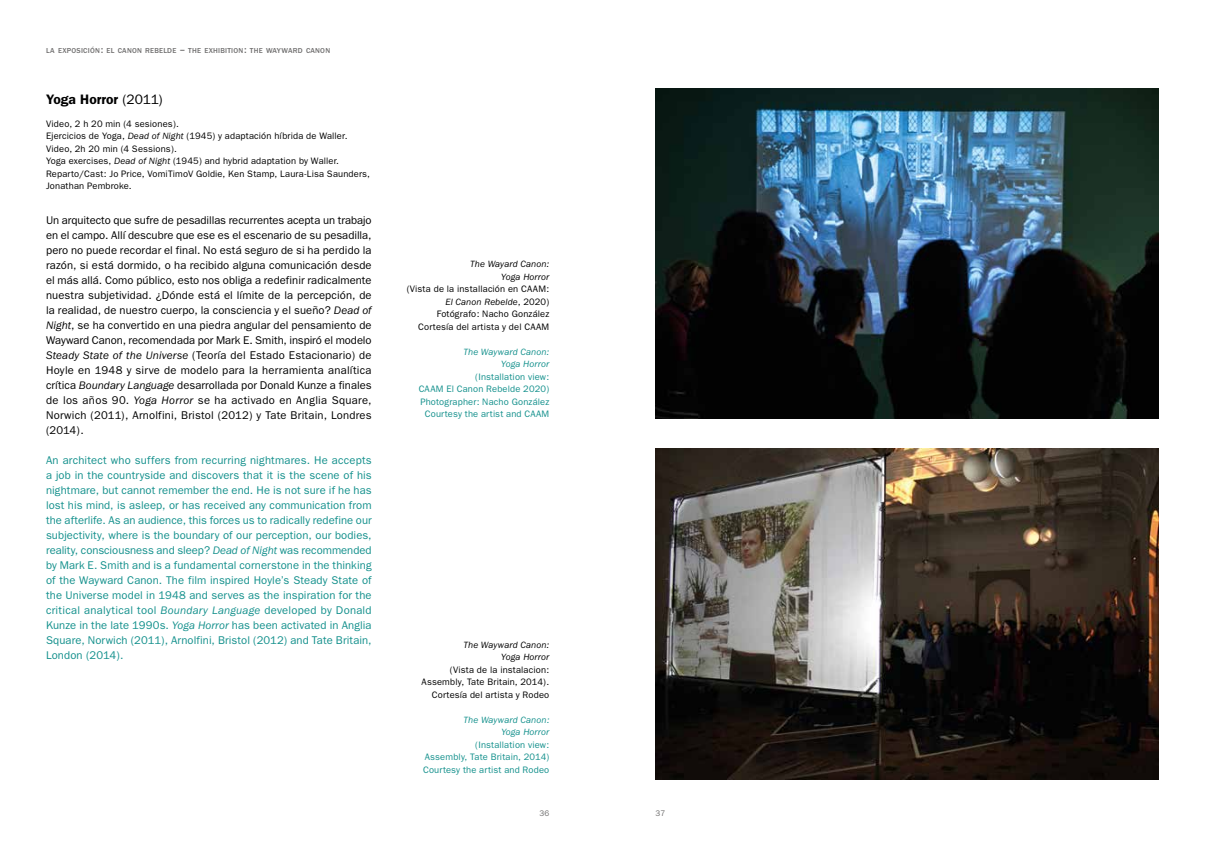
<style>
.page{position:relative;width:1205px;height:851px;background:#fff}
.page>*{position:absolute;margin:0;border:0;box-sizing:border-box;transform-origin:0 0}
.t1{font:600 13.75px "Franklin Gothic";color:#000}
.t2{font:11.25px/15px "Franklin Gothic";letter-spacing:.015em;color:#000;text-align:justify}
.t3{font:11.25px/15px "Franklin Gothic";letter-spacing:.01em;color:#13908c;text-align:justify}
.t4{font:9.38px/12.5px "Franklin Gothic";letter-spacing:.015em;color:#000;text-align:right}
.t5{font:9.38px/12.5px "Franklin Gothic";letter-spacing:.015em;color:#13908c;text-align:right}
.t6{font:italic 9.38px/12.5px "Franklin Gothic";letter-spacing:.01em;color:#13908c;text-align:right}
.t7{font:italic 9.38px/12.5px "Franklin Gothic";letter-spacing:.01em;color:#000;text-align:right}
.t8{font:8.12px "Franklin Gothic";color:#706f6f}
.t9{font:500 7.38px "Franklin Gothic";letter-spacing:.03em;color:#706f6f}
.s1{font-size:10.62px}
.s2{font-weight:400}
.s3{font-style:italic}
</style>
<div class="page">
<img style="left:656px;top:89px;width:502px;height:329px">
<img style="left:656px;top:449px;width:502px;height:330px">
<p class="t9" style="left:46px;top:46px;width:286px">LA EXPOSICIÓN<span class="s1">:</span> EL CANON REBELDE <span class="s1">–</span> THE EXHIBITION<span class="s1">:</span> THE WAYWARD CANON</p>
<p class="t1" style="left:46px;top:91px;width:118px">Yoga Horror <span class="s2">(2011)</span></p>
<p class="t4" style="left:46px;top:117px;width:325px;text-align:left">Video, 2 h 20 min (4 sesiones).<br>Ejercicios de Yoga, <span class="s3">Dead of Night</span> (1945) y adaptación híbrida de Waller.<br>Video, 2h 20 min (4 Sessions).<br>Yoga exercises, <span class="s3">Dead of Night</span> (1945) and hybrid adaptation by Waller.<br>Reparto/Cast: Jo Price, VomiTimoV Goldie, Ken Stamp, Laura-Lisa Saunders, Jonathan Pembroke.</p>
<p class="t2" style="left:46px;top:212px;width:327px">Un arquitecto que sufre de pesadillas recurrentes acepta un trabajo en el campo. Allí descubre que ese es el escenario de su pesadilla, pero no puede recordar el final. No está seguro de si ha perdido la razón, si está dormido, o ha recibido alguna comunicación desde el más allá. Como público, esto nos obliga a redefinir radicalmente nuestra subjetividad. ¿Dónde está el límite de la percepción, de la realidad, de nuestro cuerpo, la consciencia y el sueño? <span class="s3">Dead of Night</span>, se ha convertido en una piedra angular del pensamiento de Wayward Canon, recomendada por Mark E. Smith, inspiró el modelo <span class="s3">Steady State of the Universe</span> (Teoría del Estado Estacionario) de Hoyle en 1948 y sirve de modelo para la herramienta analítica crítica <span class="s3">Boundary Language</span> desarrollada por Donald Kunze a finales de los años 90. <span class="s3">Yoga Horror</span> se ha activado en Anglia Square, Norwich (2011), Arnolfini, Bristol (2012) y Tate Britain, Londres (2014).</p>
<p class="t3" style="left:46px;top:452px;width:327px">An architect who suffers from recurring nightmares. He accepts a job in the countryside and discovers that it is the scene of his nightmare, but cannot remember the end. He is not sure if he has lost his mind, is asleep, or has received any communication from the afterlife. As an audience, this forces us to radically redefine our subjectivity, where is the boundary of our perception, our bodies, reality, consciousness and sleep? <span class="s3">Dead of Night</span> was recommended by Mark E. Smith and is a fundamental cornerstone in the thinking of the Wayward Canon. The film inspired Hoyle’s Steady State of the Universe model in 1948 and serves as the inspiration for the critical analytical tool <span class="s3">Boundary Language</span> developed by Donald Kunze in the late 1990s. <span class="s3">Yoga Horror</span> has been activated in Anglia Square, Norwich (2011), Arnolfini, Bristol (2012) and Tate Britain, London (2014).</p>
<p class="t7" style="left:470px;top:258px;width:81px">The Wayard Canon:<br>Yoga Horror</p>
<p class="t4" style="left:407px;top:282px;width:144px">(Vista de la installación en CAAM:<br><span class="s3">El Canon Rebelde</span>, 2020)<br>Fotógrafo: Nacho González<br>Cortesía del artista y del CAAM</p>
<p class="t6" style="left:463px;top:345px;width:87px">The Wayward Canon:<br>Yoga Horror</p>
<p class="t5" style="left:419px;top:370px;width:132px">(Installation view:<br>CAAM El Canon Rebelde 2020)<br>Photographer: Nacho González<br>Courtesy the artist and CAAM</p>
<p class="t7" style="left:463px;top:638px;width:87px">The Wayward Canon:<br>Yoga Horror</p>
<p class="t4" style="left:421px;top:663px;width:129px">(Vista de la instalacion:<br>Assembly, Tate Britain, 2014).<br>Cortesía del artista y Rodeo</p>
<p class="t6" style="left:463px;top:713px;width:87px">The Wayward Canon:<br>Yoga Horror</p>
<p class="t5" style="left:423px;top:738px;width:128px;text-align:justify;text-indent:52px">(Installation view:<br>Assembly, Tate Britain, 2014)<br>Courtesy the artist and Rodeo</p>
<p class="t8" style="left:539px;top:808px;width:11px">36</p>
<p class="t8" style="left:656px;top:808px;width:11px">37</p>
</div>
